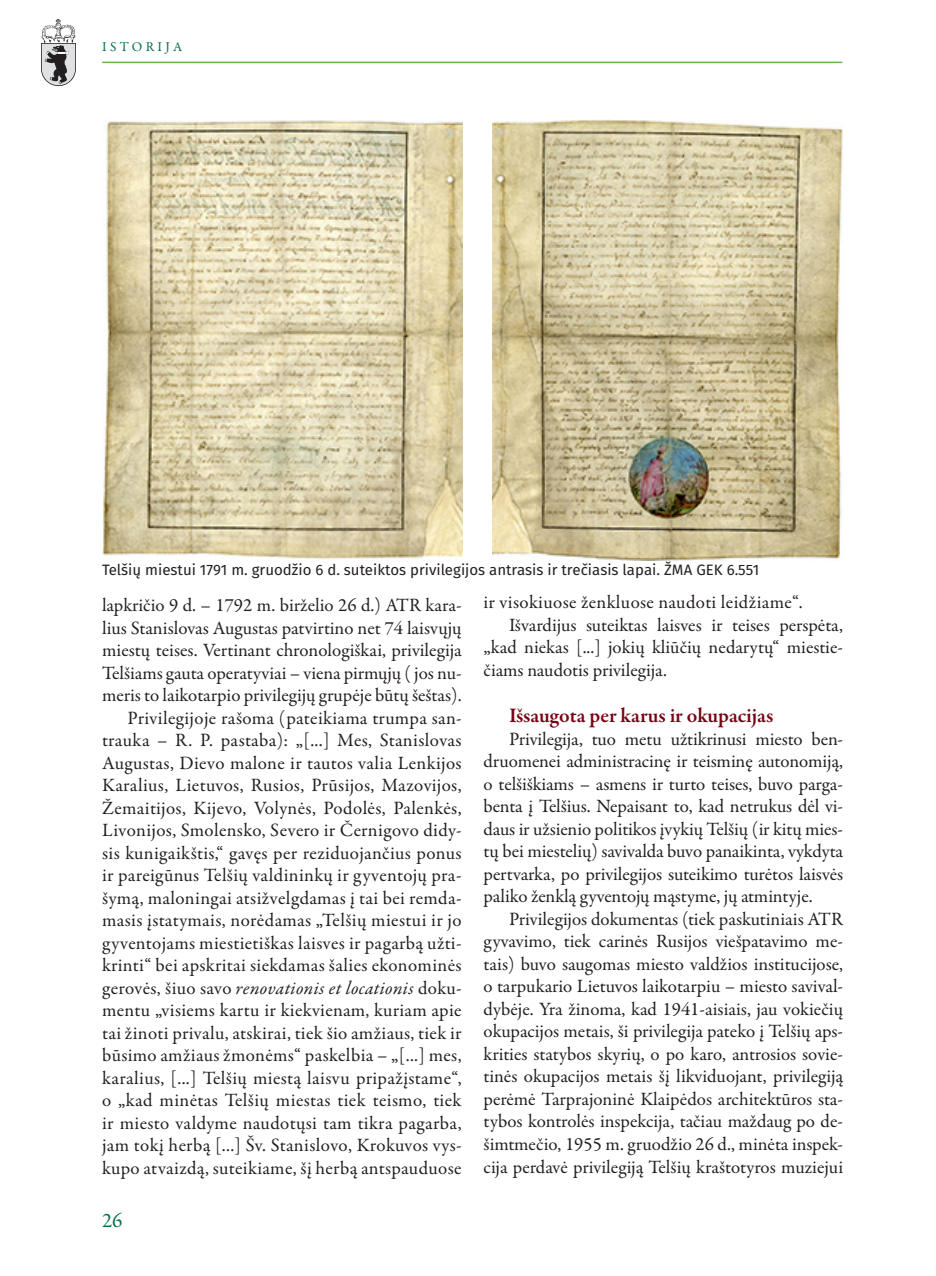
<style>
.page{position:relative;width:936px;height:1276px;background:#fff}
.page>*{position:absolute;margin:0;border:0;box-sizing:border-box;transform-origin:0 0}
.tekstas{font:600 21px "Garamond Premr Pro";letter-spacing:-.005em;color:#760313}
.t1{font:21px "Garamond Premr Pro";color:#017045}
.tekstas-2{font:18.9px/22.5px "Garamond Premr Pro";color:#231f20;text-align:justify}
.tekstas-3{font:18.9px "Garamond Premr Pro";letter-spacing:.02em;color:#231f20}
.parašas{font:15px "Fira Sans";color:#231f20}
.t2{font:13.5px "Garamond Premr Pro";letter-spacing:.25em;color:#017045}
.s1{font-style:italic}
</style>
<div class="page">
<img style="left:41px;top:19px;width:35px;height:67px">
<hr style="left:102px;top:62px;width:740px;height:1px;background:#6fb048">
<img style="left:102px;top:119px;width:360px;height:441px">
<img style="left:492px;top:119px;width:351px;height:441px">
<p class="t2" style="left:102px;top:39px;width:82px">ISTORIJA</p>
<p class="parašas" style="left:102px;top:559px;width:658px">Telšių miestui 1791 m. gruodžio 6 d. suteiktos privilegijos antrasis ir trečiasis lapai. ŽMA GEK 6.551</p>
<p class="tekstas-2" style="left:102px;top:594px;width:361px">lapkričio 9 d. – 1792 m. birželio 26 d.) ATR kara&shy;lius Stanislovas Augustas patvirtino net 74 laisvųjų miestų teises. Vertinant chronologiškai, privilegija Telšiams gauta operatyviai – viena pirmųjų ( jos nu&shy;meris to laikotarpio privilegijų grupėje būtų šeštas).</p>
<p class="tekstas-2" style="left:102px;top:707px;width:361px;text-indent:26px">Privilegijoje rašoma (pateikiama trumpa san&shy;trauka – R. P. pastaba): „[...] Mes, Stanislovas Augustas, Dievo malone ir tautos valia Lenkijos Karalius, Lietuvos, Rusios, Prūsijos, Mazovijos, Žemaitijos, Kijevo, Volynės, Podolės, Palenkės, Livonijos, Smolensko, Severo ir Černigovo didy&shy;sis kunigaikštis,“ gavęs per reziduojančius ponus ir pareigūnus Telšių valdininkų ir gyventojų pra&shy;šymą, maloningai atsižvelgdamas į tai bei remda&shy;masis įstatymais, norėdamas „Telšių miestui ir jo gyventojams miestietiškas laisves ir pagarbą užti&shy;krinti“ bei apskritai siekdamas šalies ekonominės gerovės, šiuo savo <span class="s1">renovationis et locationis</span> doku&shy;mentu „visiems kartu ir kiekvienam, kuriam apie tai žinoti privalu, atskirai, tiek šio amžiaus, tiek ir būsimo amžiaus žmonėms“ paskelbia – „[...] mes, karalius, [...] Telšių miestą laisvu pripažįstame“, o „kad minėtas Telšių miestas tiek teismo, tiek ir miesto valdyme naudotųsi tam tikra pagarba, jam tokį herbą [...] Šv. Stanislovo, Krokuvos vys&shy;kupo atvaizdą, suteikiame, šį herbą antspauduose</p>
<p class="t1" style="left:102px;top:1208px;width:22px">26</p>
<p class="tekstas-3" style="left:483px;top:591px;width:320px">ir visokiuose ženkluose naudoti leidžiame“.</p>
<p class="tekstas-2" style="left:483px;top:614px;width:361px;text-indent:26px">Išvardijus suteiktas laisves ir teises perspėta, „kad niekas [...] jokių kliūčių nedarytų“ miestie&shy;čiams naudotis privilegija.</p>
<p class="tekstas" style="left:509px;top:703px;width:266px">Išsaugota per karus ir okupacijas</p>
<p class="tekstas-2" style="left:483px;top:728px;width:361px;text-indent:26px">Privilegija, tuo metu užtikrinusi miesto ben&shy;druomenei administracinę ir teisminę autonomiją, o telšiškiams – asmens ir turto teises, buvo parga&shy;benta į Telšius. Nepaisant to, kad netrukus dėl vi&shy;daus ir užsienio politikos įvykių Telšių (ir kitų mies&shy;tų bei miestelių) savivalda buvo panaikinta, vykdyta pertvarka, po privilegijos suteikimo turėtos laisvės paliko ženklą gyventojų mąstyme, jų atmintyje.</p>
<p class="tekstas-2" style="left:483px;top:908px;width:361px;text-indent:26px">Privilegijos dokumentas (tiek paskutiniais ATR gyvavimo, tiek carinės Rusijos viešpatavimo me&shy;tais) buvo saugomas miesto valdžios institucijose, o tarpukario Lietuvos laikotarpiu – miesto savival&shy;dybėje. Yra žinoma, kad 1941-aisiais, jau vokiečių okupacijos metais, ši privilegija pateko į Telšių aps&shy;krities statybos skyrių, o po karo, antrosios sovie&shy;tinės okupacijos metais šį likviduojant, privilegiją perėmė Tarprajoninė Klaipėdos architektūros sta&shy;tybos kontrolės inspekcija, tačiau maždaug po de&shy;šimtmečio, 1955 m. gruodžio 26 d., minėta inspek&shy;cija perdavė privilegiją Telšių kraštotyros muziejui</p>
</div>
